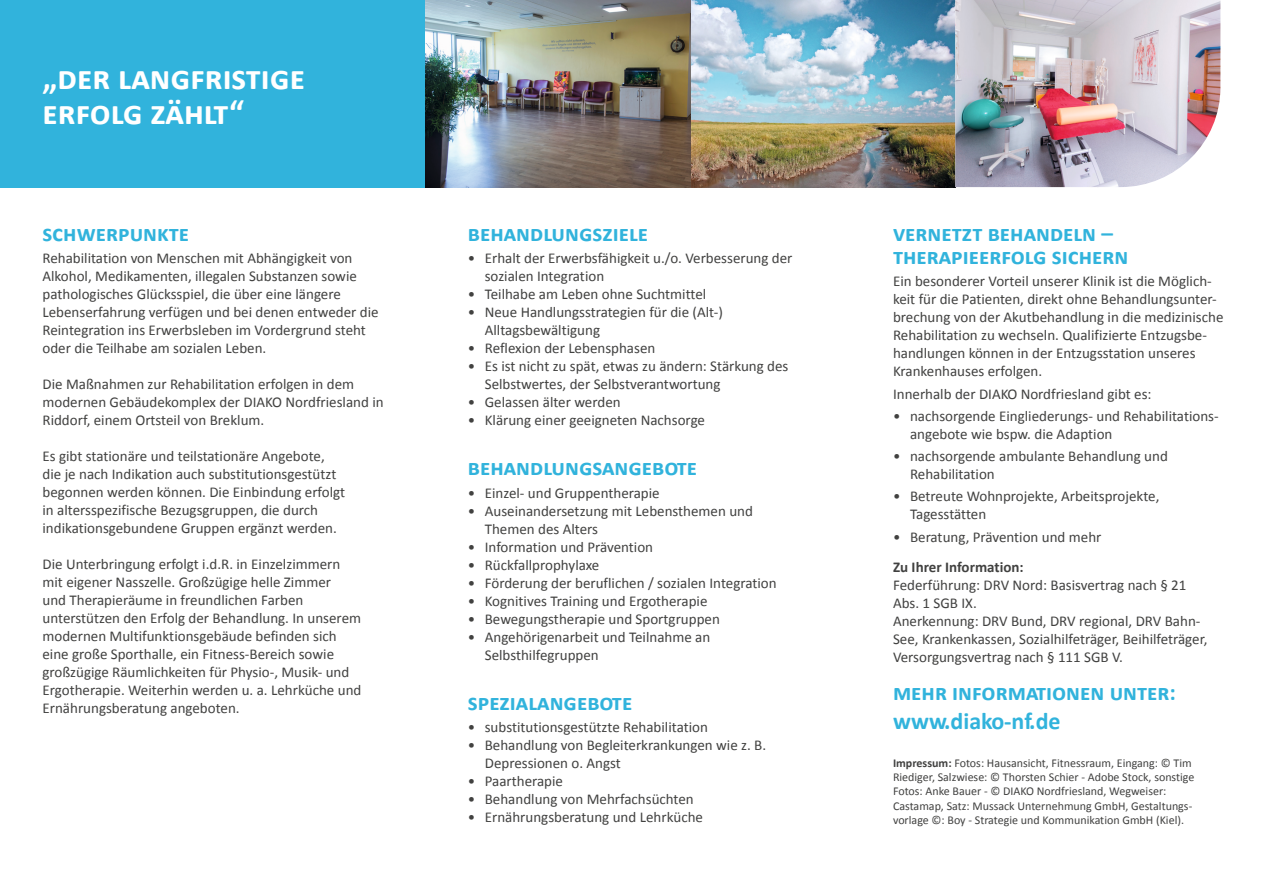
<style>
.page{position:relative;width:1263px;height:893px;background:#fff}
.page>*{position:absolute;margin:0;border:0;box-sizing:border-box;transform-origin:0 0}
.t1{font:700 34.5px/34.2px "Calibri";color:#fff}
.t2{font:700 24px "Calibri";color:#31b3dc}
.t3{font:700 23.25px/23.4px "Calibri";color:#31b3dc}
.t4{font:15px/18px "Calibri";color:#414140}
.t5{font:700 15px "Calibri";color:#414140}
.t6{font:12px/14.4px "Calibri";color:#414140}
.s1{font-weight:700}
</style>
<div class="page">
<div style="left:0;top:0;width:425px;height:187px;background:#31b3dc"></div>
<img style="left:425px;top:0;width:530px;height:187px">
<img style="left:955px;top:0;width:265px;height:187px">
<h1 class="t1" style="left:43px;top:61px;width:264px">„der langfristige erfolg zählt“</h1>
<h3 class="t3" style="left:43px;top:221px;width:148px">schwerpunkte</h3>
<p class="t4" style="left:43px;top:249px;width:338px">Rehabilitation von Menschen mit Abhängigkeit von Alkohol, Medikamenten, illegalen Substanzen sowie pathologisches Glücksspiel, die über eine längere Lebenserfahrung verfügen und bei denen entweder die Reintegration ins Erwerbsleben im Vordergrund steht oder die Teilhabe am sozialen Leben.</p>
<p class="t4" style="left:43px;top:375px;width:343px">Die Maßnahmen zur Rehabilitation erfolgen in dem modernen Gebäudekomplex der DIAKO Nordfriesland in<br>Riddorf, einem Ortsteil von Breklum.</p>
<p class="t4" style="left:43px;top:447px;width:304px">Es gibt stationäre und teilstationäre Angebote, die je nach Indikation auch substitutionsgestützt begonnen werden können. Die Einbindung erfolgt in altersspezifische Bezugsgruppen, die durch indikationsgebundene Gruppen ergänzt werden.</p>
<p class="t4" style="left:43px;top:555px;width:320px">Die Unterbringung erfolgt i.d.R. in Einzelzimmern mit eigener Nasszelle. Großzügige helle Zimmer<br>und Therapieräume in freundlichen Farben unterstützen den Erfolg der Behandlung. In unserem modernen Multifunktionsgebäude befinden sich eine große Sporthalle, ein Fitness-Bereich sowie großzügige Räumlichkeiten für Physio-, Musik- und Ergotherapie. Weiterhin werden u. a. Lehrküche und Ernährungsberatung angeboten.</p>
<h3 class="t3" style="left:468px;top:221px;width:182px">behandlungsziele</h3>
<p class="t4" style="left:485px;top:249px;width:309px;text-indent:-17px">• Erhalt der Erwerbsfähigkeit u./o. Verbesserung der sozialen Integration</p>
<p class="t4" style="left:468px;top:285px;width:240px">• Teilhabe am Leben ohne Suchtmittel</p>
<p class="t4" style="left:485px;top:303px;width:240px;text-indent:-17px">• Neue Handlungsstrategien für die (Alt-)<br>Alltagsbewältigung</p>
<p class="t4" style="left:468px;top:339px;width:189px">• Reflexion der Lebensphasen</p>
<p class="t4" style="left:485px;top:357px;width:305px;text-indent:-17px">• Es ist nicht zu spät, etwas zu ändern: Stärkung des<br>Selbstwertes, der Selbstverantwortung</p>
<p class="t4" style="left:468px;top:393px;width:154px">• Gelassen älter werden</p>
<p class="t4" style="left:468px;top:411px;width:239px">• Klärung einer geeigneten Nachsorge</p>
<h3 class="t3" style="left:468px;top:456px;width:231px">behandlungsangebote</h3>
<p class="t4" style="left:468px;top:484px;width:193px">• Einzel- und Gruppentherapie</p>
<p class="t4" style="left:485px;top:502px;width:270px;text-indent:-17px">• Auseinandersetzung mit Lebensthemen und<br>Themen des Alters</p>
<p class="t4" style="left:468px;top:538px;width:187px">• Information und Prävention</p>
<p class="t4" style="left:468px;top:556px;width:133px">• Rückfallprophylaxe</p>
<p class="t4" style="left:468px;top:574px;width:310px">• Förderung der beruflichen / sozialen Integration</p>
<p class="t4" style="left:468px;top:592px;width:241px">• Kognitives Training und Ergotherapie</p>
<p class="t4" style="left:468px;top:610px;width:254px">• Bewegungstherapie und Sportgruppen</p>
<p class="t4" style="left:485px;top:628px;width:227px;text-indent:-17px">• Angehörigenarbeit und Teilnahme an<br>Selbsthilfegruppen</p>
<h3 class="t3" style="left:468px;top:691px;width:166px">spezialangebote</h3>
<p class="t4" style="left:468px;top:718px;width:242px">• substitutionsgestützte Rehabilitation</p>
<p class="t4" style="left:485px;top:736px;width:283px;text-indent:-17px">• Behandlung von Begleiterkrankungen wie z. B.<br>Depressionen o. Angst</p>
<p class="t4" style="left:468px;top:772px;width:97px">• Paartherapie</p>
<p class="t4" style="left:468px;top:790px;width:228px">• Behandlung von Mehrfachsüchten</p>
<p class="t4" style="left:468px;top:808px;width:237px">• Ernährungsberatung und Lehrküche</p>
<h3 class="t3" style="left:893px;top:221px;width:237px">vernetzt behandeln – therapieerfolg sichern</h3>
<p class="t4" style="left:893px;top:272px;width:332px">Ein besonderer Vorteil unserer Klinik ist die Möglich&shy;keit für die Patienten, direkt ohne Behandlungsunter&shy;brechung von der Akutbehandlung in die medizinische Rehabilitation zu wechseln. Qualifizierte Entzugsbe&shy;handlungen können in der Entzugsstation unseres Krankenhauses erfolgen.</p>
<p class="t4" style="left:893px;top:385px;width:260px">Innerhalb der DIAKO Nordfriesland gibt es:</p>
<p class="t4" style="left:910px;top:407px;width:310px;text-indent:-17px">• nachsorgende Eingliederungs- und Rehabilitations&shy;angebote wie bspw. die Adaption</p>
<p class="t4" style="left:910px;top:447px;width:259px;text-indent:-17px">• nachsorgende ambulante Behandlung und<br>Rehabilitation</p>
<p class="t4" style="left:910px;top:487px;width:251px;text-indent:-17px">• Betreute Wohnprojekte, Arbeitsprojekte,<br>Tagesstätten</p>
<p class="t4" style="left:893px;top:528px;width:210px">• Beratung, Prävention und mehr</p>
<p class="t5" style="left:893px;top:558px;width:132px">Zu Ihrer Information:</p>
<p class="t4" style="left:893px;top:576px;width:316px">Federführung: DRV Nord: Basisvertrag nach § 21<br>Abs. 1 SGB IX.<br>Anerkennung: DRV Bund, DRV regional, DRV Bahn-See, Krankenkassen, Sozialhilfeträger, Beihilfeträger, Versorgungsvertrag nach § 111 SGB V.</p>
<h3 class="t3" style="left:893px;top:680px;width:284px">mehr informationen unter:</h3>
<h2 class="t2" style="left:893px;top:705px;width:169px">www.diako-nf.de</h2>
<p class="t6" style="left:893px;top:755px;width:303px"><span class="s1">Impressum:</span> Fotos: Hausansicht, Fitnessraum, Eingang: © Tim Riediger, Salzwiese: © Thorsten Schier - Adobe Stock, sonstige Fotos: Anke Bauer - © DIAKO Nordfriesland, Wegweiser:<br>Castamap, Satz: Mussack Unternehmung GmbH, Gestaltungs&shy;vorlage ©: Boy - Strategie und Kommunikation GmbH (Kiel).</p>
</div>
